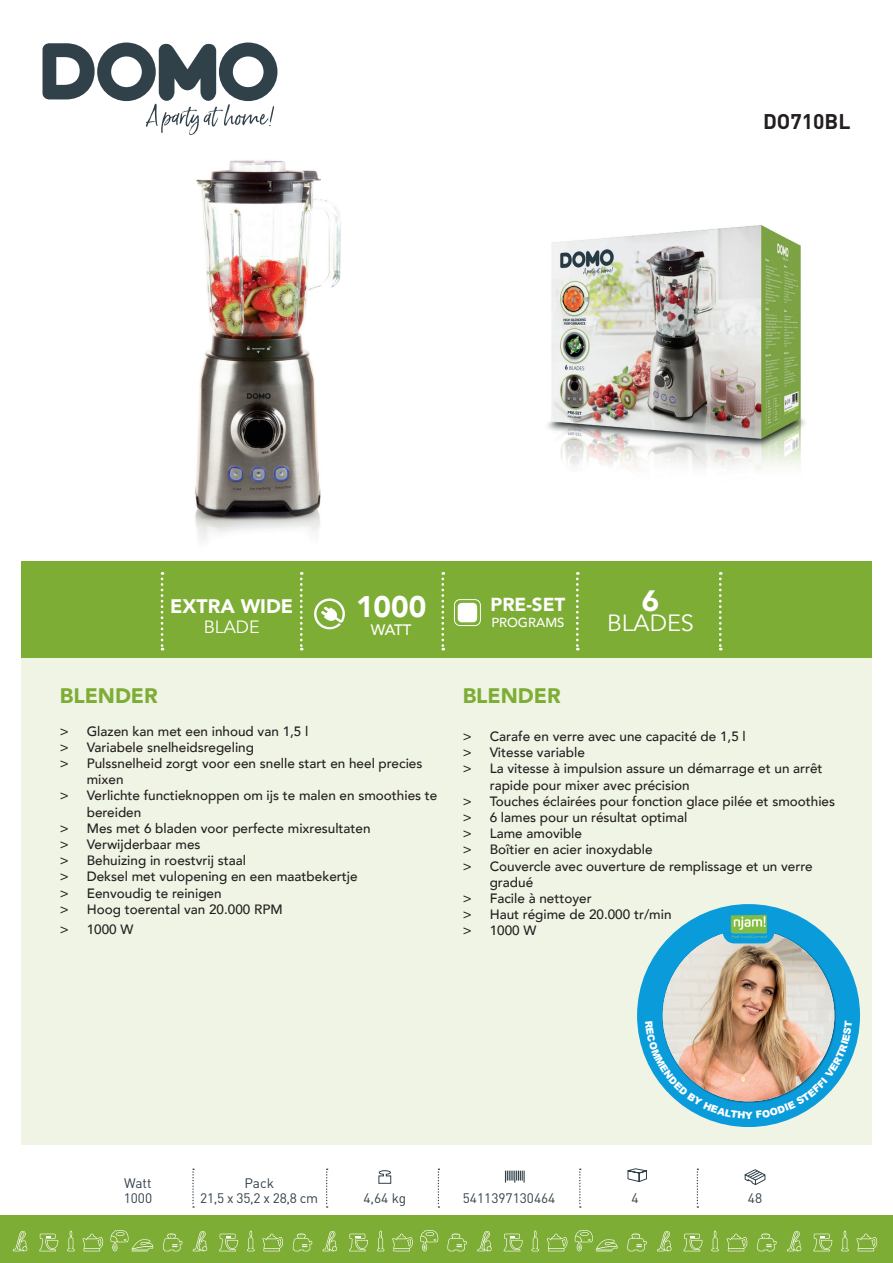
<style>
.page{position:relative;width:893px;height:1263px;background:#fff}
.page>*{position:absolute;margin:0;border:0;box-sizing:border-box;transform-origin:0 0}
.t1{font:900 29.7px "Avenir";color:#fff}
.t2{font:900 29.25px "Avenir";color:#fff}
.t3{font:23.4px "Avenir";color:#fff}
.t4{font:900 21px "Avenir";color:#7dad34}
.t5{font:700 21px "DIN";color:#231f20}
.t6{font:900 19.5px "Avenir";color:#fff}
.t7{font:900 18.75px "Avenir";color:#fff}
.t8{font:17.7px "Avenir";color:#fff}
.t9{font:500 15.15px "Avenir";color:#fff}
.t10{font:13.65px/15px "DIN";color:#31414a}
.t11{font:13.65px/15px "DIN";letter-spacing:-.02em;color:#31414a;text-align:center}
.t12{font:500 13.5px "Avenir";color:#231f20}
.t13{font:500 13.05px "Avenir";color:#fff}
</style>
<div class="page">
<div style="left:21px;top:658px;width:851px;height:486px;background:#eff4e5"></div>
<svg style="left:43px;top:43px;width:234px;height:92px"></svg>
<div style="left:0;top:1215px;width:893px;height:48px;background:#7dad34"></div>
<svg style="left:505px;top:1170px;width:20px;height:12px"></svg>
<svg style="left:378px;top:1170px;width:14px;height:14px"></svg>
<svg style="left:627px;top:1168px;width:20px;height:14px"></svg>
<svg style="left:744px;top:1169px;width:22px;height:16px"></svg>
<svg style="left:192px;top:1168px;width:2px;height:40px"></svg>
<svg style="left:326px;top:1168px;width:2px;height:40px"></svg>
<svg style="left:438px;top:1168px;width:1px;height:40px"></svg>
<svg style="left:579px;top:1168px;width:2px;height:40px"></svg>
<svg style="left:697px;top:1168px;width:1px;height:40px"></svg>
<svg style="left:13px;top:1231px;width:14px;height:20px"></svg>
<svg style="left:67px;top:1230px;width:8px;height:21px"></svg>
<svg style="left:82px;top:1233px;width:21px;height:18px"></svg>
<svg style="left:39px;top:1234px;width:19px;height:17px"></svg>
<svg style="left:110px;top:1230px;width:43px;height:21px"></svg>
<svg style="left:193px;top:1231px;width:14px;height:20px"></svg>
<svg style="left:163px;top:1233px;width:19px;height:18px"></svg>
<svg style="left:247px;top:1230px;width:8px;height:21px"></svg>
<svg style="left:262px;top:1233px;width:21px;height:18px"></svg>
<svg style="left:219px;top:1234px;width:19px;height:17px"></svg>
<svg style="left:323px;top:1231px;width:14px;height:20px"></svg>
<svg style="left:293px;top:1233px;width:19px;height:18px"></svg>
<svg style="left:377px;top:1230px;width:7px;height:21px"></svg>
<svg style="left:420px;top:1230px;width:19px;height:21px"></svg>
<svg style="left:392px;top:1233px;width:21px;height:18px"></svg>
<svg style="left:349px;top:1234px;width:19px;height:17px"></svg>
<svg style="left:477px;top:1231px;width:15px;height:20px"></svg>
<svg style="left:447px;top:1233px;width:20px;height:18px"></svg>
<svg style="left:531px;top:1230px;width:8px;height:21px"></svg>
<svg style="left:547px;top:1233px;width:20px;height:18px"></svg>
<svg style="left:504px;top:1234px;width:18px;height:17px"></svg>
<svg style="left:574px;top:1230px;width:44px;height:21px"></svg>
<svg style="left:657px;top:1231px;width:14px;height:20px"></svg>
<svg style="left:627px;top:1233px;width:20px;height:18px"></svg>
<svg style="left:711px;top:1230px;width:8px;height:21px"></svg>
<svg style="left:727px;top:1233px;width:20px;height:18px"></svg>
<svg style="left:684px;top:1234px;width:18px;height:17px"></svg>
<svg style="left:787px;top:1231px;width:14px;height:20px"></svg>
<svg style="left:757px;top:1233px;width:19px;height:18px"></svg>
<svg style="left:841px;top:1230px;width:8px;height:21px"></svg>
<svg style="left:856px;top:1233px;width:21px;height:18px"></svg>
<svg style="left:813px;top:1234px;width:19px;height:17px"></svg>
<div style="left:21px;top:561px;width:851px;height:97px;background:#7dad34"></div>
<svg style="left:300px;top:572px;width:3px;height:78px"></svg>
<svg style="left:441px;top:572px;width:3px;height:78px"></svg>
<svg style="left:576px;top:572px;width:3px;height:78px"></svg>
<svg style="left:719px;top:572px;width:3px;height:78px"></svg>
<svg style="left:161px;top:572px;width:2px;height:78px"></svg>
<img style="left:547px;top:225px;width:258px;height:244px">
<img style="left:195px;top:160px;width:146px;height:381px">
<svg style="left:314px;top:598px;width:31px;height:31px"></svg>
<div style="left:454px;top:599px;width:27px;height:27px;border:1px solid #fff;border-radius:6px"></div>
<div style="left:458px;top:603px;width:19px;height:19px;background:#fff;border-radius:4px"></div>
<div style="left:637px;top:904px;width:223px;height:223px;background:#0a9cda;border-radius:50%"></div>
<div style="left:662px;top:929px;width:174px;height:174px;background:#231f20;opacity:.5"></div>
<img style="left:663px;top:930px;width:171px;height:171px;border-radius:86px">
<div style="left:723px;top:912px;width:51px;height:31px;background:#0a9cda;border-radius:12px"></div>
<img style="left:731px;top:915px;width:36px;height:23px">
<svg style="left:645px;top:1020px;width:207px;height:98px"></svg>
<h3 class="t5" style="left:763px;top:108px;width:89px">DO710BL</h3>
<h3 class="t6" style="left:170px;top:589px;width:125px">EXTRA WIDE</h3>
<h3 class="t8" style="left:204px;top:617px;width:57px">BLADE</h3>
<h1 class="t1" style="left:356px;top:581px;width:72px">1000</h1>
<h3 class="t7" style="left:490px;top:589px;width:76px">PRE-SET</h3>
<p class="t13" style="left:491px;top:611px;width:75px">PROGRAMS</p>
<p class="t9" style="left:371px;top:616px;width:42px">WATT</p>
<h2 class="t2" style="left:642px;top:575px;width:19px">6</h2>
<h3 class="t3" style="left:607px;top:609px;width:88px">BLADES</h3>
<h3 class="t4" style="left:60px;top:678px;width:100px">BLENDER</h3>
<p class="t12" style="left:60px;top:719px;width:250px">&gt; Glazen kan met een inhoud van 1,5 l</p>
<p class="t12" style="left:60px;top:735px;width:196px">&gt; Variabele snelheidsregeling</p>
<p class="t12" style="left:60px;top:751px;width:364px">&gt; Pulssnelheid zorgt voor een snelle start en heel precies</p>
<p class="t12" style="left:87px;top:768px;width:38px">mixen</p>
<p class="t12" style="left:60px;top:784px;width:379px">&gt; Verlichte functieknoppen om ijs te malen en smoothies te</p>
<p class="t12" style="left:87px;top:800px;width:56px">bereiden</p>
<p class="t12" style="left:60px;top:816px;width:312px">&gt; Mes met 6 bladen voor perfecte mixresultaten</p>
<p class="t12" style="left:60px;top:832px;width:142px">&gt; Verwijderbaar mes</p>
<p class="t12" style="left:60px;top:849px;width:188px">&gt; Behuizing in roestvrij staal</p>
<p class="t12" style="left:60px;top:865px;width:299px">&gt; Deksel met vulopening en een maatbekertje</p>
<p class="t12" style="left:60px;top:881px;width:163px">&gt; Eenvoudig te reinigen</p>
<p class="t12" style="left:60px;top:897px;width:224px">&gt; Hoog toerental van 20.000 RPM</p>
<p class="t12" style="left:60px;top:917px;width:75px">&gt; 1000 W</p>
<h3 class="t4" style="left:463px;top:678px;width:100px">BLENDER</h3>
<p class="t12" style="left:463px;top:724px;width:285px">&gt; Carafe en verre avec une capacité de 1,5 l</p>
<p class="t12" style="left:463px;top:741px;width:124px">&gt; Vitesse variable</p>
<p class="t12" style="left:463px;top:757px;width:361px">&gt; La vitesse à impulsion assure un démarrage et un arrêt</p>
<p class="t12" style="left:490px;top:773px;width:202px">rapide pour mixer avec précision</p>
<p class="t12" style="left:463px;top:789px;width:374px">&gt; Touches éclairées pour fonction glace pilée et smoothies</p>
<p class="t12" style="left:463px;top:805px;width:226px">&gt; 6 lames pour un résultat optimal</p>
<p class="t12" style="left:463px;top:822px;width:121px">&gt; Lame amovible</p>
<p class="t12" style="left:463px;top:838px;width:191px">&gt; Boîtier en acier inoxydable</p>
<p class="t12" style="left:463px;top:854px;width:351px">&gt; Couvercle avec ouverture de remplissage et un verre</p>
<p class="t12" style="left:490px;top:870px;width:45px">gradué</p>
<p class="t12" style="left:463px;top:886px;width:131px">&gt; Facile à nettoyer</p>
<p class="t12" style="left:463px;top:903px;width:210px">&gt; Haut régime de 20.000 tr/min</p>
<p class="t12" style="left:463px;top:919px;width:75px">&gt; 1000 W</p>
<p class="t10" style="left:124px;top:1175px;width:30px">Watt<br>1000</p>
<p class="t11" style="left:200px;top:1175px;width:120px">Pack<br>21,5 x 35,2 x 28,8 cm</p>
<p class="t10" style="left:363px;top:1190px;width:44px">4,64 kg</p>
<p class="t10" style="left:463px;top:1190px;width:94px">5411397130464</p>
<p class="t10" style="left:631px;top:1190px;width:9px">4</p>
<p class="t10" style="left:748px;top:1190px;width:16px">48</p>
</div>
